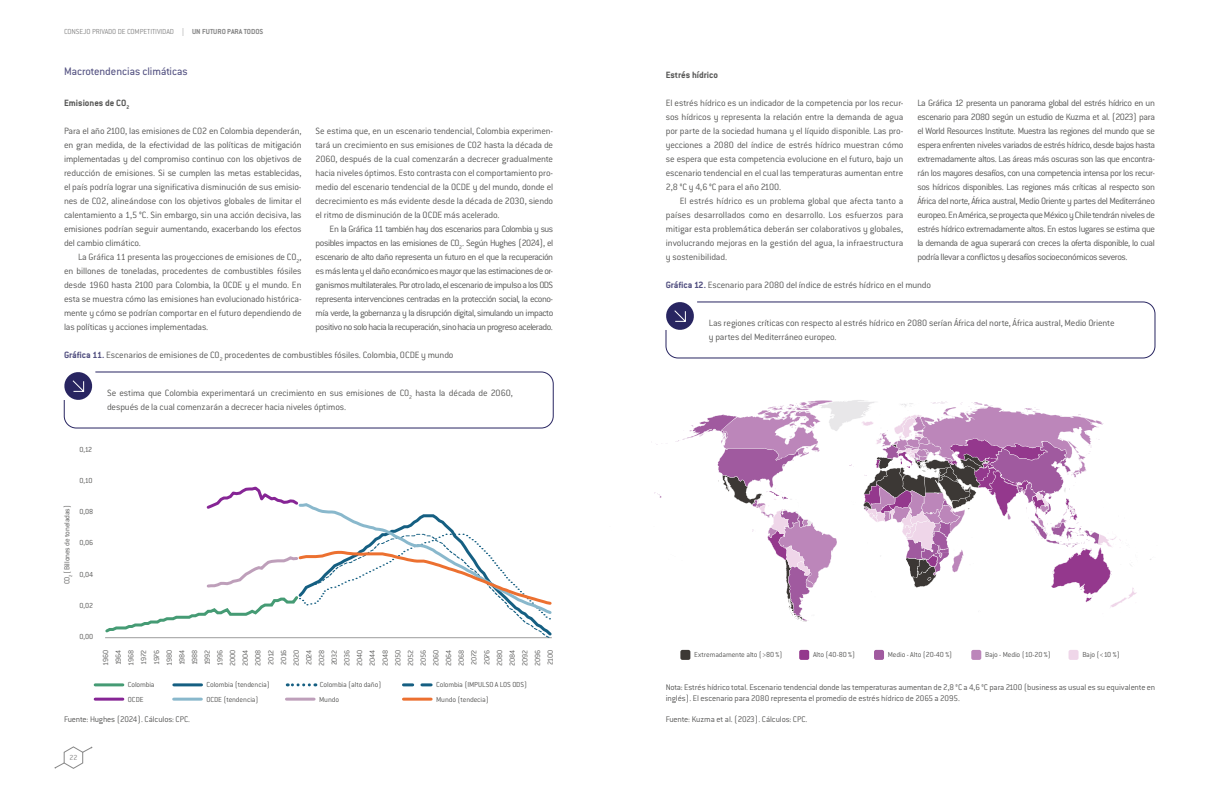
<style>
.page{position:relative;width:1219px;height:794px;background:#fff}
.page>*{position:absolute;margin:0;border:0;box-sizing:border-box;transform-origin:0 0}
.t1{font:12px "Conduit ITC Std";color:#535181}
.t2{font:300 10px/14px "Conduit ITC Std";letter-spacing:-.015em;color:#575756;text-align:justify}
.t3{font:700 10px "Conduit ITC Std";color:#575756}
.t4{font:300 9px/10.8px "Conduit ITC Std";letter-spacing:-.015em;color:#575756}
.t5{font:300 8px/12.7px "Conduit ITC Std";letter-spacing:-.015em;color:#575756;text-align:justify}
.t6{font:300 8px "Conduit ITC Std";letter-spacing:-.01em;color:#878787}
.s1{font-weight:700}
.s2{font-weight:700;color:#535181}
</style>
<div class="page">
<svg style="left:63px;top:371px;width:491px;height:57px"></svg>
<svg style="left:665px;top:301px;width:490px;height:57px"></svg>
<svg style="left:105px;top:486px;width:447px;height:152px"></svg>
<hr style="left:174px;top:697px;width:27px;height:3px;background:#89b8cc">
<hr style="left:286px;top:697px;width:28px;height:3px;background:#be9fba">
<hr style="left:403px;top:697px;width:28px;height:3px;background:#ec7030">
<hr style="left:95px;top:683px;width:28px;height:3px;background:#459b74">
<hr style="left:95px;top:697px;width:28px;height:3px;background:#862595">
<hr style="left:174px;top:683px;width:28px;height:3px;background:#155f82">
<svg style="left:287px;top:683px;width:22px;height:3px"></svg>
<svg style="left:403px;top:683px;width:28px;height:3px"></svg>
<svg style="left:651px;top:400px;width:486px;height:222px"></svg>
<img style="left:906px;top:553px;width:43px;height:25px">
<img style="left:932px;top:521px;width:19px;height:32px">
<img style="left:752px;top:491px;width:36px;height:17px">
<img style="left:996px;top:458px;width:36px;height:45px">
<img style="left:876px;top:451px;width:38px;height:18px">
<img style="left:974px;top:457px;width:22px;height:24px">
<div style="left:680px;top:650px;width:10px;height:10px;background:#3c3835;border-radius:2px"></div>
<div style="left:799px;top:650px;width:10px;height:10px;background:#94388d;border-radius:2px"></div>
<div style="left:874px;top:650px;width:10px;height:10px;background:#a05a9f;border-radius:2px"></div>
<div style="left:971px;top:650px;width:10px;height:10px;background:#bc86ba;border-radius:2px"></div>
<div style="left:1068px;top:650px;width:10px;height:10px;background:#efd6e9;border-radius:2px"></div>
<svg style="left:55px;top:746px;width:37px;height:23px"></svg>
<p class="t6" style="left:64px;top:27px;width:201px">CONSEJO PRIVADO DE COMPETITIVIDAD | <span class="s1">UN FUTURO PARA TODOS</span></p>
<p class="t1" style="left:64px;top:64px;width:125px">Macrotendencias climáticas</p>
<p class="t3" style="left:64px;top:96px;width:67px">Emisiones de CO<sub>2</sub></p>
<p class="t2" style="left:64px;top:123px;width:239px">Para el año 2100, las emisiones de CO2 en Colombia dependerán, en gran medida, de la efectividad de las políticas de mitigación implementadas y del compromiso continuo con los objetivos de reducción de emisiones. Si se cumplen las metas establecidas, el país podría lograr una significativa disminución de sus emisio&shy;nes de CO2, alineándose con los objetivos globales de limitar el calentamiento a 1,5 °C. Sin embargo, sin una acción decisiva, las emisiones podrían seguir aumentando, exacerbando los efectos del cambio climático.</p>
<p class="t2" style="left:64px;top:249px;width:239px;text-indent:14px">La Gráfica 11 presenta las proyecciones de emisiones de CO<sub>2</sub>, en billones de toneladas, procedentes de combustibles fósiles desde 1960 hasta 2100 para Colombia, la OCDE y el mundo. En esta se muestra cómo las emisiones han evolucionado histórica&shy;mente y cómo se podrían comportar en el futuro dependiendo de las políticas y acciones implementadas.</p>
<p class="t2" style="left:316px;top:123px;width:239px">Se estima que, en un escenario tendencial, Colombia experimen&shy;tará un crecimiento en sus emisiones de CO2 hasta la década de 2060, después de la cual comenzarán a decrecer gradualmente hacia niveles óptimos. Esto contrasta con el comportamiento pro&shy;medio del escenario tendencial de la OCDE y del mundo, donde el decrecimiento es más evidente desde la década de 2030, siendo el ritmo de disminución de la OCDE más acelerado.</p>
<p class="t2" style="left:316px;top:221px;width:239px;text-indent:14px">En la Gráfica 11 también hay dos escenarios para Colombia y sus posibles impactos en las emisiones de CO<sub>2</sub>. Según Hughes (2024), el escenario de alto daño representa un futuro en el que la recuperación es más lenta y el daño económico es mayor que las estimaciones de or&shy;ganismos multilaterales. Por otro lado, el escenario de impulso a los ODS representa intervenciones centradas en la protección social, la econo&shy;mía verde, la gobernanza y la disrupción digital, simulando un impacto positivo no solo hacia la recuperación, sino hacia un progreso acelerado.</p>
<p class="t2" style="left:64px;top:347px;width:391px"><span class="s2">Gráfica 11.</span> Escenarios de emisiones de CO<sub>2</sub> procedentes de combustibles fósiles. Colombia, OCDE y mundo</p>
<p class="t2" style="left:107px;top:385px;width:407px">Se estima que Colombia experimentará un crecimiento en sus emisiones de CO<sub>2</sub> hasta la década de 2060, después de la cual comenzarán a decrecer hacia niveles óptimos.</p>
<p class="t5" style="left:79px;top:443px;width:14px">0,12</p>
<p class="t5" style="left:79px;top:474px;width:15px">0,10</p>
<p class="t5" style="left:79px;top:505px;width:15px">0,08</p>
<p class="t5" style="left:79px;top:536px;width:15px">0,06</p>
<p class="t5" style="left:79px;top:567px;width:15px">0,04</p>
<p class="t5" style="left:79px;top:599px;width:15px">0,02</p>
<p class="t5" style="left:79px;top:630px;width:15px">0,00</p>
<p class="t5" style="left:61px;top:584px;width:81px;rotate:-90deg">CO<sub>2</sub> (Billones de toneladas)</p>
<p class="t5" style="left:99px;top:666px;width:18px;rotate:-90deg">1960<br>1964<br>1968<br>1972<br>1976<br>1980<br>1984<br>1988<br>1992<br>1996<br>2000<br>2004<br>2008<br>2012<br>2016<br>2020<br>2024<br>2028<br>2032<br>2036<br>2040<br>2044<br>2048<br>2050<br>2052<br>2056<br>2060<br>2064<br>2068<br>2072<br>2076<br>2080<br>2084<br>2092<br>2096<br>2100</p>
<p class="t5" style="left:128px;top:677px;width:28px;line-height:14.2px">Colombia<br>OCDE</p>
<p class="t5" style="left:207px;top:678px;width:65px">Colombia (tendencia)</p>
<p class="t5" style="left:320px;top:678px;width:63px">Colombia (alto daño)</p>
<p class="t5" style="left:436px;top:678px;width:92px">Colombia (IMPULSO A LOS ODS)</p>
<p class="t5" style="left:206px;top:692px;width:54px">OCDE (tendencia)</p>
<p class="t5" style="left:319px;top:692px;width:21px">Mundo</p>
<p class="t5" style="left:436px;top:692px;width:54px">Mundo (tendecia)</p>
<p class="t4" style="left:64px;top:713px;width:128px">Fuente: Hughes (2024). Cálculos: CPC.</p>
<p class="t6" style="left:69px;top:753px;width:10px">22</p>
<p class="t3" style="left:666px;top:68px;width:54px">Estrés hídrico</p>
<p class="t2" style="left:666px;top:95px;width:239px">El estrés hídrico es un indicador de la competencia por los recur&shy;sos hídricos y representa la relación entre la demanda de agua por parte de la sociedad humana y el líquido disponible. Las pro&shy;yecciones a 2080 del índice de estrés hídrico muestran cómo se espera que esta competencia evolucione en el futuro, bajo un escenario tendencial en el cual las temperaturas aumentan entre 2,8 °C y 4,6 °C para el año 2100.</p>
<p class="t2" style="left:666px;top:193px;width:239px;text-indent:14px">El estrés hídrico es un problema global que afecta tanto a países desarrollados como en desarrollo. Los esfuerzos para mitigar esta problemática deberán ser colaborativos y globales, involucrando mejoras en la gestión del agua, la infraestructura y sostenibilidad.</p>
<p class="t2" style="left:917px;top:95px;width:239px">La Gráfica 12 presenta un panorama global del estrés hídrico en un escenario para 2080 según un estudio de Kuzma et al. (2023) para el World Resources Institute. Muestra las regiones del mundo que se espera enfrenten niveles variados de estrés hídrico, desde bajos hasta extremadamente altos. Las áreas más oscuras son las que encontra&shy;rán los mayores desafíos, con una competencia intensa por los recur&shy;sos hídricos disponibles. Las regiones más críticas al respecto son África del norte, África austral, Medio Oriente y partes del Mediterráneo europeo. En América, se proyecta que México y Chile tendrán niveles de estrés hídrico extremadamente altos. En estos lugares se estima que la demanda de agua superará con creces la oferta disponible, lo cual podría llevar a conflictos y desafíos socioeconómicos severos.</p>
<p class="t2" style="left:666px;top:277px;width:267px"><span class="s2">Gráfica 12.</span> Escenario para 2080 del índice de estrés hídrico en el mundo</p>
<p class="t2" style="left:709px;top:315px;width:407px">Las regiones críticas con respecto al estrés hídrico en 2080 serían África del norte, África austral, Medio Oriente y partes del Mediterráneo europeo.</p>
<p class="t5" style="left:694px;top:648px;width:90px">Extremadamente alto (&gt;80 %)</p>
<p class="t5" style="left:813px;top:648px;width:44px">Alto (40-80 %)</p>
<p class="t5" style="left:888px;top:648px;width:66px">Medio - Alto (20-40 %)</p>
<p class="t5" style="left:985px;top:648px;width:67px">Bajo - Medio (10-20 %)</p>
<p class="t5" style="left:1082px;top:648px;width:39px">Bajo (&lt;10 %)</p>
<p class="t4" style="left:666px;top:682px;width:491px">Nota: Estrés hídrico total. Escenario tendencial donde las temperaturas aumentan de 2,8 °C a 4,6 °C para 2100 (business as usual es su equivalente en inglés). El escenario para 2080 representa el promedio de estrés hídrico de 2065 a 2095.</p>
<p class="t4" style="left:666px;top:713px;width:143px">Fuente: Kuzma et al. (2023). Cálculos: CPC.</p>
</div>
